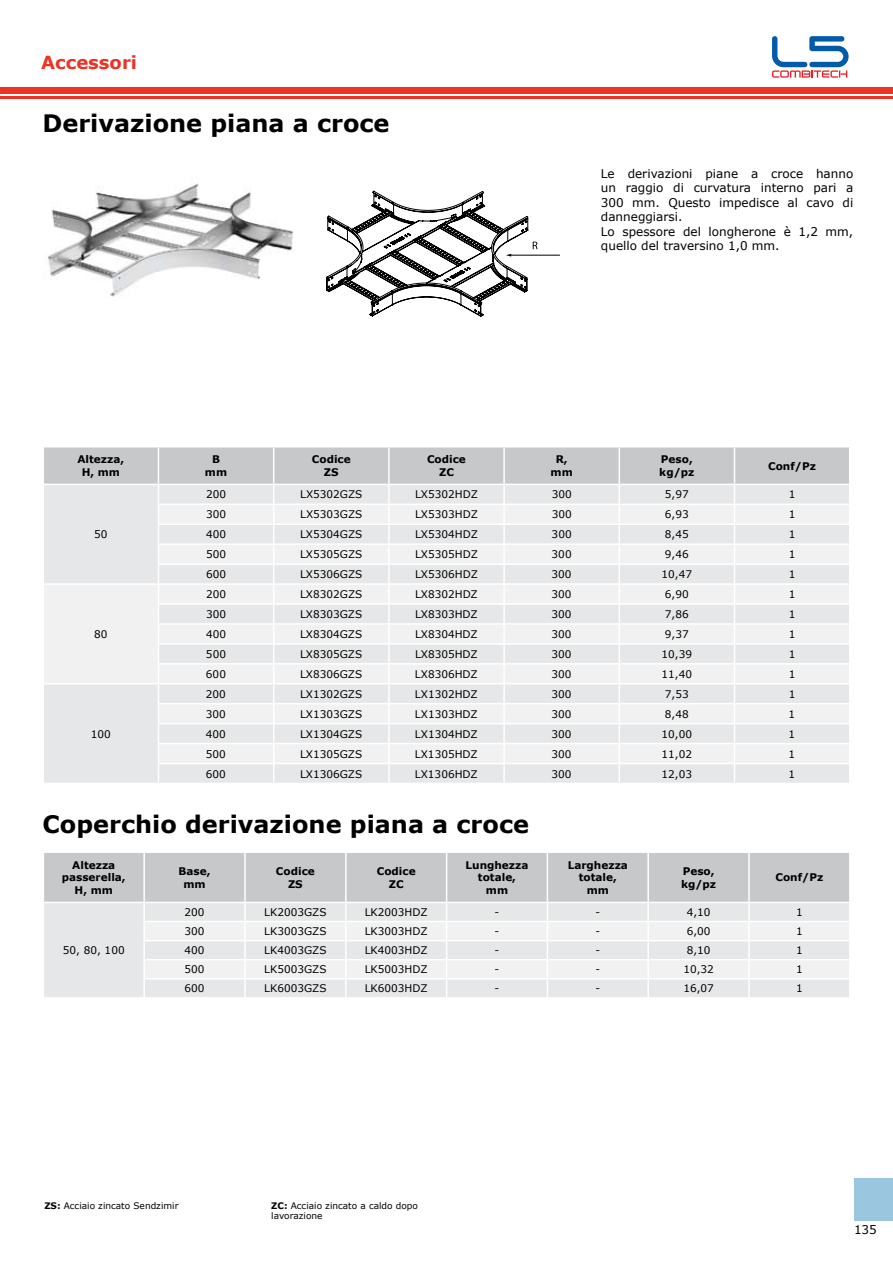
<style>
.page{position:relative;width:893px;height:1263px;background:#fff}
.page>*{position:absolute;margin:0;border:0;box-sizing:border-box;transform-origin:0 0}
.t1{font:700 24px "Verdana";color:#000}
.t2{font:700 18px "Verdana";color:#ee3224}
.t3{font:12px/14.4px "Verdana";color:#000}
.t4{font:10.5px "Verdana";color:#000}
.t5{font:700 10.5px/12.6px "Verdana";color:#000;text-align:center}
.t6{font:9px/10.8px "Verdana";color:#000}
.s1{font-weight:700}
</style>
<div class="page">
<svg style="left:0;top:87px;width:3px;height:12px"></svg>
<div style="left:3px;top:87px;width:890px;height:6px;background:#ee3224"></div>
<hr style="left:3px;top:96px;width:890px;height:3px;background:#ee3224">
<div style="left:855px;top:1178px;width:38px;height:42px;background:#9bc6df"></div>
<svg style="left:772px;top:36px;width:77px;height:42px"></svg>
<svg style="left:43px;top:447px;width:807px;height:336px"></svg>
<hr style="left:510px;top:255px;width:50px;height:1px;background:#000">
<svg style="left:326px;top:191px;width:212px;height:126px"></svg>
<img style="left:48px;top:183px;width:246px;height:114px">
<svg style="left:44px;top:852px;width:806px;height:145px"></svg>
<h2 class="t2" style="left:41px;top:51px;width:97px">Accessori</h2>
<h1 class="t1" style="left:43px;top:108px;width:349px">Derivazione piana a croce</h1>
<p class="t3" style="left:601px;top:166px;width:254px">Le derivazioni piane a croce hanno un raggio di curvatura interno pari a<br>300 mm. Questo impedisce al cavo di danneggiarsi.<br>Lo spessore del longherone è 1,2 mm, quello del traversino 1,0 mm.</p>
<p class="t5" style="left:77px;top:453px;width:48px">Altezza,<br>H, mm</p>
<p class="t5" style="left:205px;top:453px;width:24px">B mm</p>
<p class="t5" style="left:312px;top:453px;width:40px">Codice<br>ZS</p>
<p class="t5" style="left:427px;top:453px;width:40px">Codice<br>ZC</p>
<p class="t5" style="left:551px;top:453px;width:24px">R, mm</p>
<p class="t5" style="left:659px;top:453px;width:37px;text-align:left">Peso, kg/pz</p>
<p class="t5" style="left:768px;top:459px;width:49px">Conf/Pz</p>
<p class="t4" style="left:94px;top:528px;width:15px">50</p>
<p class="t4" style="left:94px;top:627px;width:15px">80</p>
<p class="t4" style="left:91px;top:727px;width:22px">100</p>
<p class="t4" style="left:206px;top:488px;width:22px">200</p>
<p class="t4" style="left:300px;top:488px;width:64px">LX5302GZS</p>
<p class="t4" style="left:415px;top:488px;width:64px">LX5302HDZ</p>
<p class="t4" style="left:552px;top:488px;width:22px">300</p>
<p class="t4" style="left:665px;top:488px;width:25px">5,97</p>
<p class="t4" style="left:789px;top:488px;width:8px">1</p>
<p class="t4" style="left:206px;top:508px;width:22px">300</p>
<p class="t4" style="left:300px;top:508px;width:64px">LX5303GZS</p>
<p class="t4" style="left:415px;top:508px;width:64px">LX5303HDZ</p>
<p class="t4" style="left:552px;top:508px;width:22px">300</p>
<p class="t4" style="left:665px;top:508px;width:25px">6,93</p>
<p class="t4" style="left:789px;top:508px;width:8px">1</p>
<p class="t4" style="left:206px;top:528px;width:22px">400</p>
<p class="t4" style="left:300px;top:528px;width:64px">LX5304GZS</p>
<p class="t4" style="left:415px;top:528px;width:64px">LX5304HDZ</p>
<p class="t4" style="left:552px;top:528px;width:22px">300</p>
<p class="t4" style="left:665px;top:528px;width:25px">8,45</p>
<p class="t4" style="left:789px;top:528px;width:8px">1</p>
<p class="t4" style="left:206px;top:548px;width:22px">500</p>
<p class="t4" style="left:300px;top:548px;width:64px">LX5305GZS</p>
<p class="t4" style="left:415px;top:548px;width:64px">LX5305HDZ</p>
<p class="t4" style="left:552px;top:548px;width:22px">300</p>
<p class="t4" style="left:665px;top:548px;width:25px">9,46</p>
<p class="t4" style="left:789px;top:548px;width:8px">1</p>
<p class="t4" style="left:206px;top:568px;width:22px">600</p>
<p class="t4" style="left:300px;top:568px;width:64px">LX5306GZS</p>
<p class="t4" style="left:415px;top:568px;width:64px">LX5306HDZ</p>
<p class="t4" style="left:552px;top:568px;width:22px">300</p>
<p class="t4" style="left:662px;top:568px;width:32px">10,47</p>
<p class="t4" style="left:789px;top:568px;width:8px">1</p>
<p class="t4" style="left:206px;top:588px;width:22px">200</p>
<p class="t4" style="left:300px;top:588px;width:64px">LX8302GZS</p>
<p class="t4" style="left:415px;top:588px;width:64px">LX8302HDZ</p>
<p class="t4" style="left:552px;top:588px;width:22px">300</p>
<p class="t4" style="left:665px;top:588px;width:25px">6,90</p>
<p class="t4" style="left:789px;top:588px;width:8px">1</p>
<p class="t4" style="left:206px;top:607px;width:22px">300</p>
<p class="t4" style="left:300px;top:607px;width:64px">LX8303GZS</p>
<p class="t4" style="left:415px;top:607px;width:64px">LX8303HDZ</p>
<p class="t4" style="left:552px;top:607px;width:22px">300</p>
<p class="t4" style="left:665px;top:607px;width:25px">7,86</p>
<p class="t4" style="left:789px;top:607px;width:8px">1</p>
<p class="t4" style="left:206px;top:627px;width:22px">400</p>
<p class="t4" style="left:300px;top:627px;width:64px">LX8304GZS</p>
<p class="t4" style="left:415px;top:627px;width:64px">LX8304HDZ</p>
<p class="t4" style="left:552px;top:627px;width:22px">300</p>
<p class="t4" style="left:665px;top:627px;width:25px">9,37</p>
<p class="t4" style="left:789px;top:627px;width:8px">1</p>
<p class="t4" style="left:206px;top:647px;width:22px">500</p>
<p class="t4" style="left:300px;top:647px;width:64px">LX8305GZS</p>
<p class="t4" style="left:415px;top:647px;width:64px">LX8305HDZ</p>
<p class="t4" style="left:552px;top:647px;width:22px">300</p>
<p class="t4" style="left:661px;top:647px;width:32px">10,39</p>
<p class="t4" style="left:789px;top:647px;width:8px">1</p>
<p class="t4" style="left:206px;top:667px;width:22px">600</p>
<p class="t4" style="left:300px;top:667px;width:64px">LX8306GZS</p>
<p class="t4" style="left:415px;top:667px;width:64px">LX8306HDZ</p>
<p class="t4" style="left:552px;top:667px;width:22px">300</p>
<p class="t4" style="left:661px;top:667px;width:32px">11,40</p>
<p class="t4" style="left:789px;top:667px;width:8px">1</p>
<p class="t4" style="left:206px;top:687px;width:22px">200</p>
<p class="t4" style="left:300px;top:687px;width:64px">LX1302GZS</p>
<p class="t4" style="left:415px;top:687px;width:64px">LX1302HDZ</p>
<p class="t4" style="left:552px;top:687px;width:22px">300</p>
<p class="t4" style="left:665px;top:687px;width:25px">7,53</p>
<p class="t4" style="left:789px;top:687px;width:8px">1</p>
<p class="t4" style="left:206px;top:707px;width:22px">300</p>
<p class="t4" style="left:300px;top:707px;width:64px">LX1303GZS</p>
<p class="t4" style="left:415px;top:707px;width:64px">LX1303HDZ</p>
<p class="t4" style="left:552px;top:707px;width:22px">300</p>
<p class="t4" style="left:665px;top:707px;width:25px">8,48</p>
<p class="t4" style="left:789px;top:707px;width:8px">1</p>
<p class="t4" style="left:206px;top:727px;width:22px">400</p>
<p class="t4" style="left:300px;top:727px;width:64px">LX1304GZS</p>
<p class="t4" style="left:415px;top:727px;width:64px">LX1304HDZ</p>
<p class="t4" style="left:552px;top:727px;width:22px">300</p>
<p class="t4" style="left:661px;top:727px;width:32px">10,00</p>
<p class="t4" style="left:789px;top:727px;width:8px">1</p>
<p class="t4" style="left:206px;top:747px;width:22px">500</p>
<p class="t4" style="left:300px;top:747px;width:64px">LX1305GZS</p>
<p class="t4" style="left:415px;top:747px;width:64px">LX1305HDZ</p>
<p class="t4" style="left:551px;top:747px;width:22px">300</p>
<p class="t4" style="left:661px;top:747px;width:32px">11,02</p>
<p class="t4" style="left:789px;top:747px;width:8px">1</p>
<p class="t4" style="left:206px;top:767px;width:22px">600</p>
<p class="t4" style="left:300px;top:767px;width:64px">LX1306GZS</p>
<p class="t4" style="left:415px;top:767px;width:64px">LX1306HDZ</p>
<p class="t4" style="left:551px;top:767px;width:22px">300</p>
<p class="t4" style="left:661px;top:767px;width:32px">12,03</p>
<p class="t4" style="left:789px;top:767px;width:8px">1</p>
<h1 class="t1" style="left:43px;top:809px;width:488px">Coperchio derivazione piana a croce</h1>
<p class="t5" style="left:62px;top:858px;width:65px">Altezza passerella,<br>H, mm</p>
<p class="t5" style="left:179px;top:864px;width:34px">Base, mm</p>
<p class="t5" style="left:276px;top:864px;width:40px">Codice<br>ZS</p>
<p class="t5" style="left:377px;top:864px;width:40px">Codice<br>ZC</p>
<p class="t5" style="left:465px;top:858px;width:64px">Lunghezza totale, mm</p>
<p class="t5" style="left:568px;top:858px;width:62px">Larghezza totale, mm</p>
<p class="t5" style="left:681px;top:864px;width:37px;text-align:left">Peso, kg/pz</p>
<p class="t5" style="left:775px;top:871px;width:49px">Conf/Pz</p>
<p class="t4" style="left:63px;top:944px;width:63px">50, 80, 100</p>
<p class="t4" style="left:185px;top:905px;width:22px">200</p>
<p class="t4" style="left:264px;top:905px;width:64px">LK2003GZS</p>
<p class="t4" style="left:365px;top:905px;width:64px">LK2003HDZ</p>
<p class="t4" style="left:495px;top:905px;width:6px">-</p>
<p class="t4" style="left:595px;top:905px;width:6px">-</p>
<p class="t4" style="left:687px;top:905px;width:25px">4,10</p>
<p class="t4" style="left:796px;top:905px;width:8px">1</p>
<p class="t4" style="left:185px;top:924px;width:22px">300</p>
<p class="t4" style="left:264px;top:924px;width:64px">LK3003GZS</p>
<p class="t4" style="left:365px;top:924px;width:64px">LK3003HDZ</p>
<p class="t4" style="left:495px;top:924px;width:6px">-</p>
<p class="t4" style="left:595px;top:924px;width:6px">-</p>
<p class="t4" style="left:687px;top:924px;width:25px">6,00</p>
<p class="t4" style="left:796px;top:924px;width:8px">1</p>
<p class="t4" style="left:185px;top:944px;width:22px">400</p>
<p class="t4" style="left:264px;top:944px;width:64px">LK4003GZS</p>
<p class="t4" style="left:365px;top:944px;width:64px">LK4003HDZ</p>
<p class="t4" style="left:495px;top:944px;width:6px">-</p>
<p class="t4" style="left:595px;top:944px;width:6px">-</p>
<p class="t4" style="left:687px;top:944px;width:25px">8,10</p>
<p class="t4" style="left:796px;top:944px;width:8px">1</p>
<p class="t4" style="left:185px;top:963px;width:22px">500</p>
<p class="t4" style="left:264px;top:963px;width:64px">LK5003GZS</p>
<p class="t4" style="left:365px;top:963px;width:64px">LK5003HDZ</p>
<p class="t4" style="left:495px;top:963px;width:6px">-</p>
<p class="t4" style="left:595px;top:963px;width:6px">-</p>
<p class="t4" style="left:683px;top:963px;width:32px">10,32</p>
<p class="t4" style="left:796px;top:963px;width:8px">1</p>
<p class="t4" style="left:185px;top:982px;width:22px">600</p>
<p class="t4" style="left:264px;top:982px;width:64px">LK6003GZS</p>
<p class="t4" style="left:365px;top:982px;width:64px">LK6003HDZ</p>
<p class="t4" style="left:495px;top:982px;width:6px">-</p>
<p class="t4" style="left:595px;top:982px;width:6px">-</p>
<p class="t4" style="left:683px;top:982px;width:32px">16,07</p>
<p class="t4" style="left:796px;top:982px;width:8px">1</p>
<p class="t6" style="left:44px;top:1199px;width:136px"><span class="s1">ZS:</span> Acciaio zincato Sendzimir</p>
<p class="t6" style="left:271px;top:1199px;width:148px"><span class="s1">ZC:</span> Acciaio zincato a caldo dopo lavorazione</p>
<p class="t3" style="left:854px;top:1222px;width:24px">135</p>
</div>
